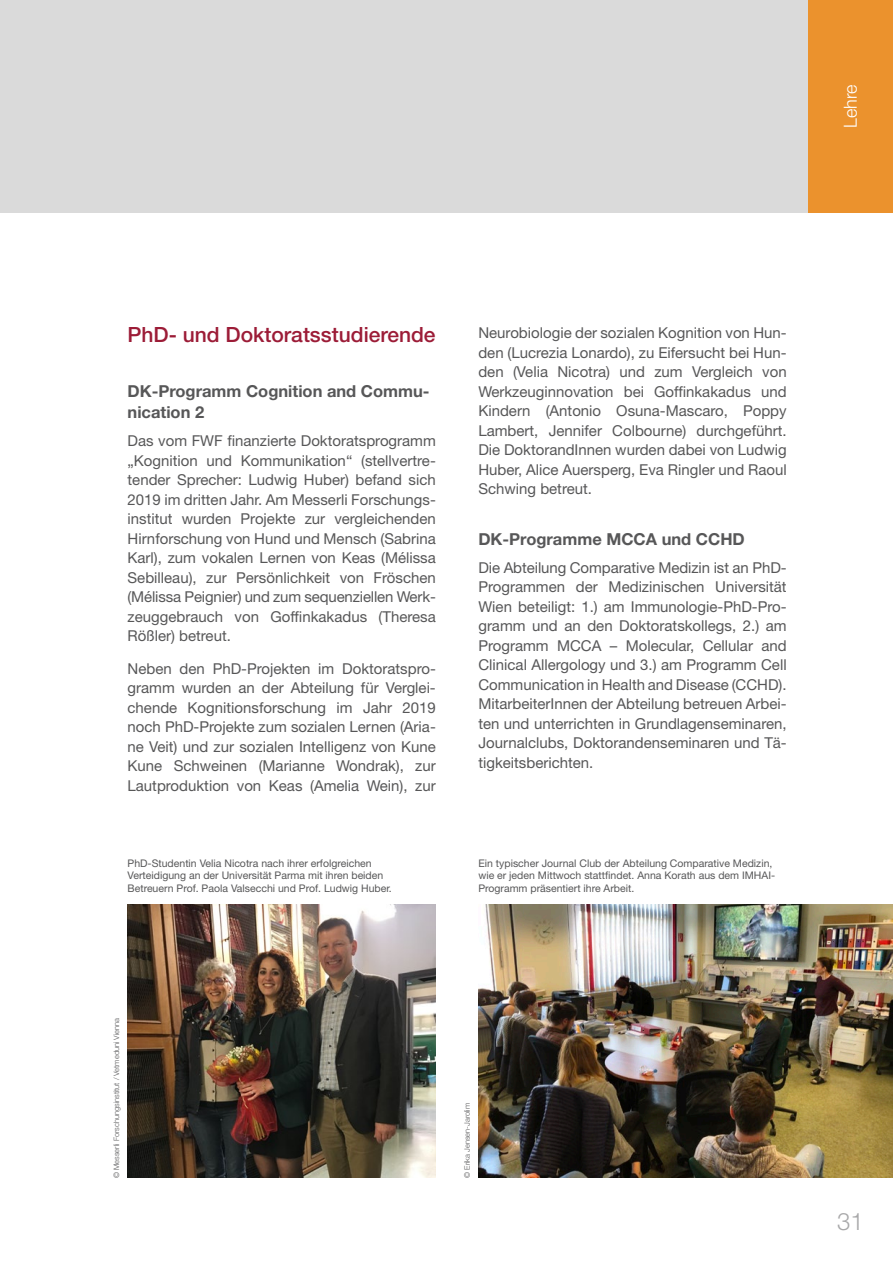
<style>
.page{position:relative;width:893px;height:1263px;background:#fff}
.page>*{position:absolute;margin:0;border:0;box-sizing:border-box;transform-origin:0 0}
.t1{font:300 24px "Helvetica Neue LT Std";color:#a8a8a9}
.t2{font:500 21px "Helvetica Neue LT Std";color:#9c1c37}
.t3{font:18px "Helvetica Neue LT Std Lt 10";color:#fff}
.t4{font:700 16.5px/21px "Helvetica Neue LT Std";color:#575758}
.t5{font:15px/19.5px "Helvetica Neue LT Std";color:#575758;text-align:justify}
.t6{font:10.5px/12.6px "Helvetica Neue LT Std";color:#575758}
.t7{font:300 7.5px "Helvetica Neue LT Std";color:#575758}
</style>
<div class="page">
<div style="left:0;top:0;width:893px;height:213px;background:#dadada"></div>
<div style="left:808px;top:0;width:85px;height:213px;background:#eb922d"></div>
<img style="left:128px;top:905px;width:308px;height:273px">
<img style="left:478px;top:905px;width:415px;height:273px">
<p class="t3" style="left:839px;top:128px;width:45px;rotate:-90deg">Lehre</p>
<h2 class="t2" style="left:128px;top:322px;width:310px">PhD- und Doktoratsstudierende</h2>
<p class="t4" style="left:128px;top:381px;width:304px">DK-Programm Cognition and Commu&shy;nication 2</p>
<p class="t5" style="left:128px;top:431px;width:310px">Das vom FWF finanzierte Doktoratsprogramm „Kognition und Kommunikation“ (stellvertre&shy;tender Sprecher: Ludwig Huber) befand sich 2019 im dritten Jahr. Am Messerli Forschungs&shy;institut wurden Projekte zur vergleichenden Hirnforschung von Hund und Mensch (Sabrina Karl), zum vokalen Lernen von Keas (Mélissa Sebilleau), zur Persönlichkeit von Fröschen (Mélissa Peignier) und zum sequenziellen Werk&shy;zeuggebrauch von Goffinkakadus (Theresa Rößler) betreut.</p>
<p class="t5" style="left:128px;top:658px;width:310px">Neben den PhD-Projekten im Doktoratspro&shy;gramm wurden an der Abteilung für Verglei&shy;chende Kognitionsforschung im Jahr 2019 noch PhD-Projekte zum sozialen Lernen (Aria&shy;ne Veit) und zur sozialen Intelligenz von Kune Kune Schweinen (Marianne Wondrak), zur Lautproduktion von Keas (Amelia Wein), zur</p>
<p class="t5" style="left:478px;top:323px;width:310px">Neurobiologie der sozialen Kognition von Hun&shy;den (Lucrezia Lonardo), zu Eifersucht bei Hun&shy;den (Velia Nicotra) und zum Vergleich von Werkzeuginnovation bei Goffinkakadus und Kindern (Antonio Osuna-Mascaro, Poppy Lambert, Jennifer Colbourne) durchgeführt.<br>Die DoktorandInnen wurden dabei von Ludwig Huber, Alice Auersperg, Eva Ringler und Raoul Schwing betreut.</p>
<p class="t4" style="left:478px;top:528px;width:268px">DK-Programme MCCA und CCHD</p>
<p class="t5" style="left:478px;top:558px;width:310px">Die Abteilung Comparative Medizin ist an PhD-Programmen der Medizinischen Universität Wien beteiligt: 1.) am Immunologie-PhD-Pro&shy;gramm und an den Doktoratskollegs, 2.) am Programm MCCA – Molecular, Cellular and Clinical Allergology und 3.) am Programm Cell Communication in Health and Disease (CCHD).<br>MitarbeiterInnen der Abteilung betreuen Arbei&shy;ten und unterrichten in Grundlagenseminaren, Journalclubs, Doktorandenseminaren und Tä&shy;tigkeitsberichten.</p>
<p class="t6" style="left:128px;top:856px;width:266px">PhD-Studentin Velia Nicotra nach ihrer erfolgreichen<br>Verteidigung an der Universität Parma mit ihren beiden<br>Betreuern Prof. Paola Valsecchi und Prof. Ludwig Huber.</p>
<p class="t6" style="left:478px;top:856px;width:298px">Ein typischer Journal Club der Abteilung Comparative Medizin, wie er jeden Mittwoch stattfindet. Anna Korath aus dem IMHAI-<br>Programm präsentiert ihre Arbeit.</p>
<p class="t7" style="left:112px;top:1178px;width:162px;rotate:-90deg">© Messerli Forschungsinstitut / Vetmeduni Vienna</p>
<p class="t7" style="left:463px;top:1178px;width:77px;rotate:-90deg">© Erika Jensen-Jarolim</p>
<h1 class="t1" style="left:837px;top:1207px;width:28px">31</h1>
</div>
